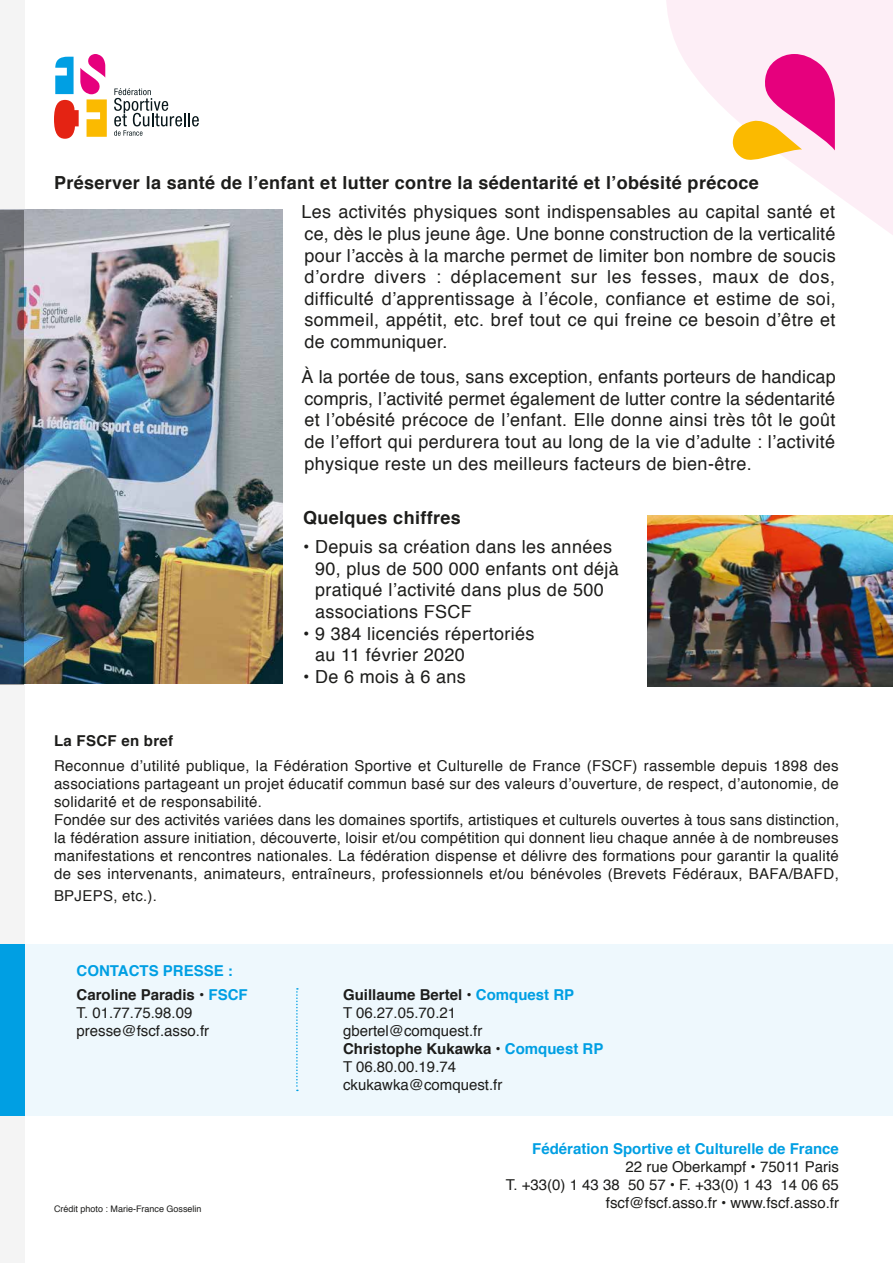
<style>
.page{position:relative;width:893px;height:1263px;background:#fff}
.page>*{position:absolute;margin:0;border:0;box-sizing:border-box;transform-origin:0 0}
.t1{font:18px/21.6px "Helvetica";letter-spacing:.02em;color:#1d1d1b}
.t2{font:700 18px "Helvetica";letter-spacing:.02em;color:#1d1d1b}
.t3{font:15px/18px "Helvetica";letter-spacing:.02em;color:#1d1d1b}
.t4{font:15px/18px "Helvetica";color:#1d1d1b}
.t5{font:700 15px "Helvetica";color:#009fe3}
.t6{font:700 15px "Helvetica";letter-spacing:.02em;color:#1d1d1b}
.t7{font:9px "Helvetica";color:#1d1d1b}
.s1{font-weight:700}
.s2{font-weight:700;color:#009fe3}
</style>
<div class="page">
<svg style="left:666px;top:0;width:227px;height:235px;fill:#fdeef6"></svg>
<div style="left:0;top:0;width:24px;height:1263px;background:#f4f4f4"></div>
<svg style="left:54px;top:54px;width:53px;height:85px"></svg>
<svg style="left:114px;top:88px;width:85px;height:48px"></svg>
<svg style="left:733px;top:54px;width:102px;height:106px;background:#f38aa0"></svg>
<div style="left:0;top:944px;width:893px;height:171px;background:#eef8fd"></div>
<div style="left:0;top:944px;width:24px;height:171px;background:#009fe3"></div>
<svg style="left:296px;top:988px;width:2px;height:103px"></svg>
<img style="left:24px;top:210px;width:258px;height:474px">
<svg style="left:0;top:210px;width:24px;height:474px;background:#676e73"></svg>
<img style="left:648px;top:515px;width:245px;height:171px">
<p class="t2" style="left:54px;top:168px;width:706px">Préserver la santé de l’enfant et lutter contre la sédentarité et l’obésité précoce</p>
<p class="t1" style="left:302px;top:202px;width:542px">Les activités physiques sont indispensables au capital santé et ce, dès le plus jeune âge. Une bonne construction de la verticalité́ pour l’accès à la marche permet de limiter bon nombre de soucis d’ordre divers : déplacement sur les fesses, maux de dos, difficulté́d’apprentissage à l’école, confiance et estime de soi, sommeil, appétit, etc. bref tout ce qui freine ce besoin d’être et de communiquer.</p>
<p class="t1" style="left:302px;top:366px;width:542px">À la portée de tous, sans exception, enfants porteurs de handicap compris, l’activité́permet également de lutter contre la sédentarité́ et l’obésité́précoce de l’enfant. Elle donne ainsi très tôt le goût de l’effort qui perdurera tout au long de la vie d’adulte : l’activité́ physique reste un des meilleurs facteurs de bien-être.</p>
<p class="t2" style="left:303px;top:503px;width:159px">Quelques chiffres</p>
<p class="t1" style="left:315px;top:537px;width:305px;text-indent:-12px">• Depuis sa création dans les années<br>90, plus de 500 000 enfants ont déjà pratiqué l’activité dans plus de 500 associations FSCF</p>
<p class="t1" style="left:315px;top:623px;width:221px;text-indent:-12px">• 9 384 licenciés répertoriés au 11 février 2020</p>
<p class="t1" style="left:303px;top:666px;width:164px">• De 6 mois à 6 ans</p>
<p class="t6" style="left:54px;top:728px;width:121px">La FSCF en bref</p>
<p class="t3" style="left:54px;top:757px;width:787px">Reconnue d’utilité publique, la Fédération Sportive et Culturelle de France (FSCF) rassemble depuis 1898 des associations partageant un projet éducatif commun basé sur des valeurs d’ouverture, de respect, d’autonomie, de solidarité́et de responsabilité.<br>Fondée sur des activités variées dans les domaines sportifs, artistiques et culturels ouvertes à tous sans distinction, la fédération assure initiation, découverte, loisir et/ou compétition qui donnent lieu chaque année à de nombreuses manifestations et rencontres nationales. La fédération dispense et délivre des formations pour garantir la qualité de ses intervenants, animateurs, entraîneurs, professionnels et/ou bénévoles (Brevets Fédéraux, BAFA/BAFD,</p>
<p class="t3" style="left:54px;top:887px;width:105px">BPJEPS, etc.).</p>
<p class="t5" style="left:77px;top:959px;width:158px">CONTACTS PRESSE :</p>
<p class="t4" style="left:77px;top:986px;width:173px"><span class="s1">Caroline Paradis</span> • <span class="s2">FSCF<br></span>T. 01.77.75.98.09 presse@fscf.asso.fr</p>
<p class="t7" style="left:54px;top:1202px;width:149px">Crédit photo : Marie-France Gosselin</p>
<p class="t4" style="left:343px;top:986px;width:262px"><span class="s1">Guillaume Bertel</span> • <span class="s2">Comquest RP<br></span>T 06.27.05.70.21<br>gbertel@comquest.fr<br><span class="s1">Christophe Kukawka</span> • <span class="s2">Comquest RP<br></span>T 06.80.00.19.74 ckukawka@comquest.fr</p>
<p class="t5" style="left:532px;top:1137px;width:308px">Fédération Sportive et Culturelle de France</p>
<p class="t4" style="left:506px;top:1158px;width:334px;text-align:right">22 rue Oberkampf • 75011 Paris<br>T. +33(0) 1 43 38 50 57 • F. +33(0) 1 43 14 06 65 fscf@fscf.asso.fr • www.fscf.asso.fr</p>
</div>
